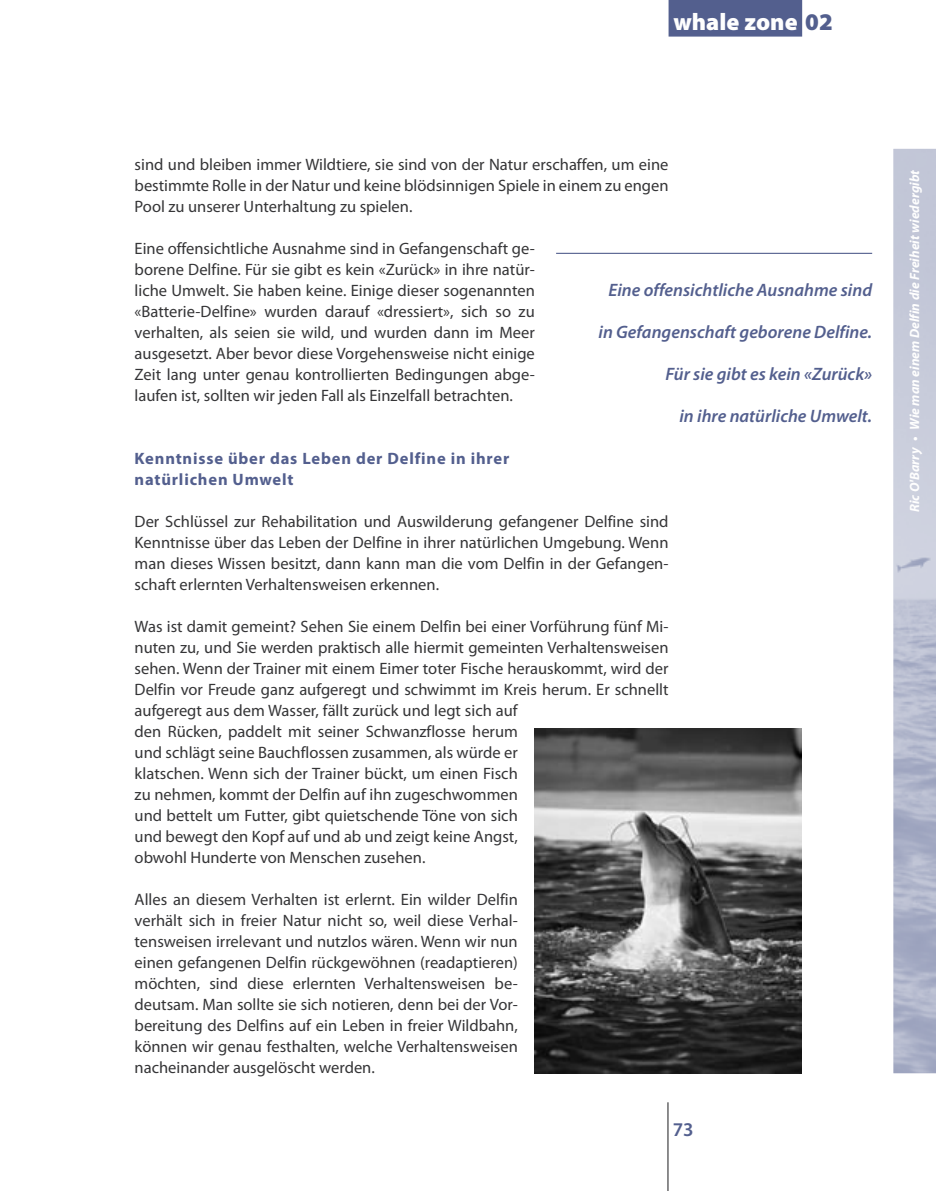
<style>
.page{position:relative;width:936px;height:1191px;background:#fff}
.page>*{position:absolute;margin:0;border:0;box-sizing:border-box;transform-origin:0 0}
.t1{font:900 24px "Myriad Pro";color:#fefefe}
.t2{font:600 19.5px "Myriad Pro";color:#535f8e}
.t3{font:italic 600 18px "Myriad Pro";color:#535f8e}
.t4{font:16.5px/21px "Myriad Pro";color:#353537;text-align:justify}
.t5{font:700 16.5px/21px "Myriad Pro";letter-spacing:.05em;color:#535f8e}
.t6{font:italic 700 13.5px "Myriad Pro";color:#fefefe}
.s1{color:#535f8e}
</style>
<div class="page">
<img style="left:893px;top:149px;width:42px;height:924px">
<img style="left:535px;top:729px;width:266px;height:344px">
<hr style="left:667px;top:1102px;width:1px;height:89px;background:#353537">
<div style="left:668px;top:0;width:134px;height:37px;background:#535f8e"></div>
<hr style="left:556px;top:253px;width:316px;height:1px;background:#535f8e">
<h1 class="t1" style="left:673px;top:9px;width:161px">whale zone <span class="s1">02</span></h1>
<p class="t4" style="left:135px;top:154px;width:535px">sind und bleiben immer Wildtiere, sie sind von der Natur erschaffen, um eine bestimmte Rolle in der Natur und keine blödsinnigen Spiele in einem zu engen Pool zu unserer Unterhaltung zu spielen.</p>
<p class="t4" style="left:135px;top:238px;width:401px">Eine offensichtliche Ausnahme sind in Gefangenschaft ge&shy;borene Delfine. Für sie gibt es kein «Zurück» in ihre natür&shy;liche Umwelt. Sie haben keine. Einige dieser sogenannten «Batterie-Delfine» wurden darauf «dressiert», sich so zu verhalten, als seien sie wild, und wurden dann im Meer ausgesetzt. Aber bevor diese Vorgehensweise nicht einige Zeit lang unter genau kontrollierten Bedingungen abge&shy;laufen ist, sollten wir jeden Fall als Einzelfall betrachten.</p>
<p class="t3" style="left:608px;top:280px;width:265px">Eine offensichtliche Ausnahme sind</p>
<p class="t3" style="left:598px;top:322px;width:275px">in Gefangenschaft geborene Delfine.</p>
<p class="t3" style="left:665px;top:364px;width:208px">Für sie gibt es kein «Zurück»</p>
<p class="t3" style="left:679px;top:406px;width:194px">in ihre natürliche Umwelt.</p>
<p class="t5" style="left:135px;top:448px;width:376px">Kenntnisse über das Leben der Delfine in ihrer natürlichen Umwelt</p>
<p class="t4" style="left:135px;top:511px;width:535px">Der Schlüssel zur Rehabilitation und Auswilderung gefangener Delfine sind Kenntnisse über das Leben der Delfine in ihrer natürlichen Umgebung. Wenn man dieses Wissen besitzt, dann kann man die vom Delfin in der Gefangen&shy;schaft erlernten Verhaltensweisen erkennen.</p>
<p class="t4" style="left:135px;top:616px;width:535px;text-align:left">Was ist damit gemeint? Sehen Sie einem Delfin bei einer Vorführung fünf Mi&shy;nuten zu, und Sie werden praktisch alle hiermit gemeinten Verhaltensweisen sehen. Wenn der Trainer mit einem Eimer toter Fische herauskommt, wird der Delfin vor Freude ganz aufgeregt und schwimmt im Kreis herum. Er schnellt aufgeregt aus dem Wasser, fällt zurück und legt sich auf<br>den Rücken, paddelt mit seiner Schwanzflosse herum<br>und schlägt seine Bauchflossen zusammen, als würde er<br>klatschen. Wenn sich der Trainer bückt, um einen Fisch<br>zu nehmen, kommt der Delfin auf ihn zugeschwommen<br>und bettelt um Futter, gibt quietschende Töne von sich<br>und bewegt den Kopf auf und ab und zeigt keine Angst,<br>obwohl Hunderte von Menschen zusehen.</p>
<p class="t4" style="left:135px;top:889px;width:385px">Alles an diesem Verhalten ist erlernt. Ein wilder Delfin verhält sich in freier Natur nicht so, weil diese Verhal&shy;tensweisen irrelevant und nutzlos wären. Wenn wir nun einen gefangenen Delfin rückgewöhnen (readaptieren) möchten, sind diese erlernten Verhaltensweisen be&shy;deutsam. Man sollte sie sich notieren, denn bei der Vor&shy;bereitung des Delfins auf ein Leben in freier Wildbahn, können wir genau festhalten, welche Verhaltensweisen nacheinander ausgelöscht werden.</p>
<p class="t2" style="left:672px;top:1118px;width:22px">73</p>
<p class="t6" style="left:907px;top:512px;width:344px;rotate:-90deg">Ric O'Barry • Wie man einem Delfin die Freiheit wiedergibt</p>
</div>
